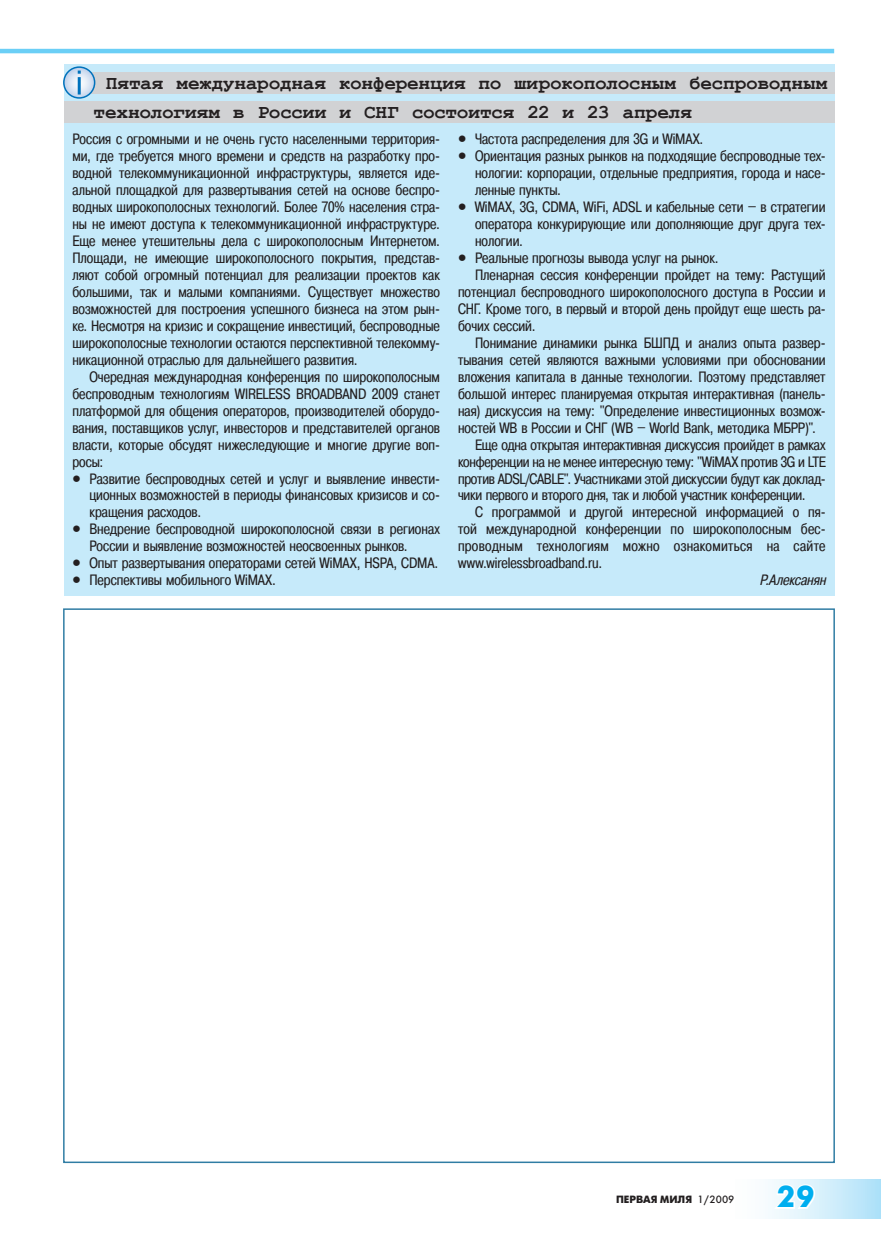
<style>
.page{position:relative;width:881px;height:1234px;background:#fff}
.page>*{position:absolute;margin:0;border:0;box-sizing:border-box;transform-origin:0 0}
.t1{font:700 30px "Futuris C";color:#00aeef}
.Osn_text_krasn_str{font:700 19.5px "Courier New";letter-spacing:-.01em;color:#231f20}
.Osn_text_krasn_str-2{font:15px/17px "Pragmatica Cond C";color:#231f20;text-align:justify}
.Osn_text_bez_krasn_s{font:15px/17px "Pragmatica Cond C";color:#231f20;text-align:justify}
.Tochka{font:15px/17px "Pragmatica Cond C";color:#231f20;text-align:justify}
.Osn_text_bez_krasn_s-2{font:italic 15px "Pragmatica Cond C";color:#231f20}
.t2{font:700 10.5px "Futuris C";color:#231f20}
.s1{font-weight:400}
</style>
<div class="page">
<hr style="left:0;top:49px;width:833px;height:4px;background:#6bcff6">
<div style="left:726px;top:1178px;width:154px;height:40px;background:linear-gradient(to right,#fff,#b5e3f9)"></div>
<svg style="left:770px;top:1182px;width:46px;height:29px"></svg>
<div style="left:64px;top:64px;width:769px;height:531px;background:#c6eafa"></div>
<div style="left:76px;top:73px;width:757px;height:21px;background:#d1d2d4"></div>
<svg style="left:64px;top:67px;width:31px;height:31px"></svg>
<div style="left:63px;top:66px;width:32px;height:33px;border:2px solid #0072bc;border-radius:50%"></div>
<hr style="left:78px;top:77px;width:3px;height:17px;background:#0072bc">
<svg style="left:78px;top:70px;width:3px;height:4px"></svg>
<div style="left:64px;top:101px;width:769px;height:21px;background:#d1d2d4"></div>
<p class="Osn_text_krasn_str" style="left:106px;top:71px;width:722px">Пятая международная конференция по широкополосным беспроводным</p>
<p class="Osn_text_krasn_str" style="left:94px;top:100px;width:599px">технологиям в России и СНГ состоится 22 и 23 апреля</p>
<p class="Osn_text_bez_krasn_s" style="left:72px;top:131px;width:369px">Россия с огромными и не очень густо населенными территория&shy;ми, где требуется много времени и средств на разработку про&shy;водной телекоммуникационной инфраструктуры, является иде&shy;альной площадкой для развертывания сетей на основе беспро&shy;водных широкополосных технологий. Более 70% населения стра&shy;ны не имеют доступа к телекоммуникационной инфраструктуре.<br>Еще менее утешительны дела с широкополосным Интернетом.<br>Площади, не имеющие широкополосного покрытия, представ&shy;ляют собой огромный потенциал для реализации проектов как большими, так и малыми компаниями. Существует множество возможностей для построения успешного бизнеса на этом рын&shy;ке. Несмотря на кризис и сокращение инвестиций, беспроводные широкополосные технологии остаются перспективной телекомму&shy;никационной отраслью для дальнейшего развития.</p>
<p class="Osn_text_krasn_str-2" style="left:72px;top:368px;width:369px;text-indent:17px">Очередная международная конференция по широкополосным беспроводным технологиям WIRELESS BROADBAND 2009 станет платформой для общения операторов, производителей оборудо&shy;вания, поставщиков услуг, инвесторов и представителей органов власти, которые обсудят нижеследующие и многие другие воп&shy;росы:</p>
<p class="Tochka" style="left:89px;top:470px;width:352px;text-indent:-17px">• Развитие беспроводных сетей и услуг и выявление инвести&shy;ционных возможностей в периоды финансовых кризисов и со&shy;кращения расходов.</p>
<p class="Tochka" style="left:89px;top:520px;width:352px;text-indent:-17px">• Внедрение беспроводной широкополосной связи в регионах<br>России и выявление возможностей неосвоенных рынков.</p>
<p class="Tochka" style="left:72px;top:554px;width:367px">• Опыт развертывания операторами сетей WiMAX, HSPA, CDMA.</p>
<p class="Tochka" style="left:72px;top:571px;width:205px">• Перспективы мобильного WiMAX.</p>
<p class="Tochka" style="left:458px;top:131px;width:247px">• Частота распределения для 3G и WiMAX.</p>
<p class="Tochka" style="left:475px;top:148px;width:352px;text-indent:-17px">• Ориентация разных рынков на подходящие беспроводные тех&shy;нологии: корпорации, отдельные предприятия, города и насе&shy;ленные пункты.</p>
<p class="Tochka" style="left:475px;top:198px;width:352px;text-indent:-17px">• WiMAX, 3G, CDMA, WiFi, ADSL и кабельные сети – в стратегии оператора конкурирующие или дополняющие друг друга тех&shy;нологии.</p>
<p class="Tochka" style="left:458px;top:249px;width:262px">• Реальные прогнозы вывода услуг на рынок.</p>
<p class="Osn_text_krasn_str-2" style="left:458px;top:266px;width:369px;text-indent:17px">Пленарная сессия конференции пройдет на тему: Растущий потенциал беспроводного широкополосного доступа в России и СНГ. Кроме того, в первый и второй день пройдут еще шесть ра&shy;бочих сессий.</p>
<p class="Osn_text_krasn_str-2" style="left:458px;top:334px;width:369px;text-indent:17px">Понимание динамики рынка БШПД и анализ опыта развер&shy;тывания сетей являются важными условиями при обосновании вложения капитала в данные технологии. Поэтому представляет большой интерес планируемая открытая интерактивная (панель&shy;ная) дискуссия на тему: "Определение инвестиционных возмож&shy;ностей WB в России и СНГ (WB – World Bank, методика МБРР)".</p>
<p class="Osn_text_krasn_str-2" style="left:458px;top:436px;width:369px;text-indent:17px">Еще одна открытая интерактивная дискуссия проийдет в рамках конференции на не менее интересную тему: "WiMAX против 3G и LTE против ADSL/CABLE". Участниками этой дискуссии будут как доклад&shy;чики первого и второго дня, так и любой участник конференции.</p>
<p class="Osn_text_krasn_str-2" style="left:458px;top:503px;width:369px;text-indent:17px">С программой и другой интересной информацией о пя&shy;той международной конференции по широкополосным бес&shy;проводным технологиям можно ознакомиться на сайте www.wirelessbroadband.ru.</p>
<p class="Osn_text_bez_krasn_s-2" style="left:759px;top:571px;width:71px">Р.Алексанян</p>
<p class="t2" style="left:615px;top:1192px;width:120px">ПЕРВАЯ МИЛЯ <span class="s1">1/2009</span></p>
<h1 class="t1" style="left:776px;top:1179px;width:39px">29</h1>
</div>
